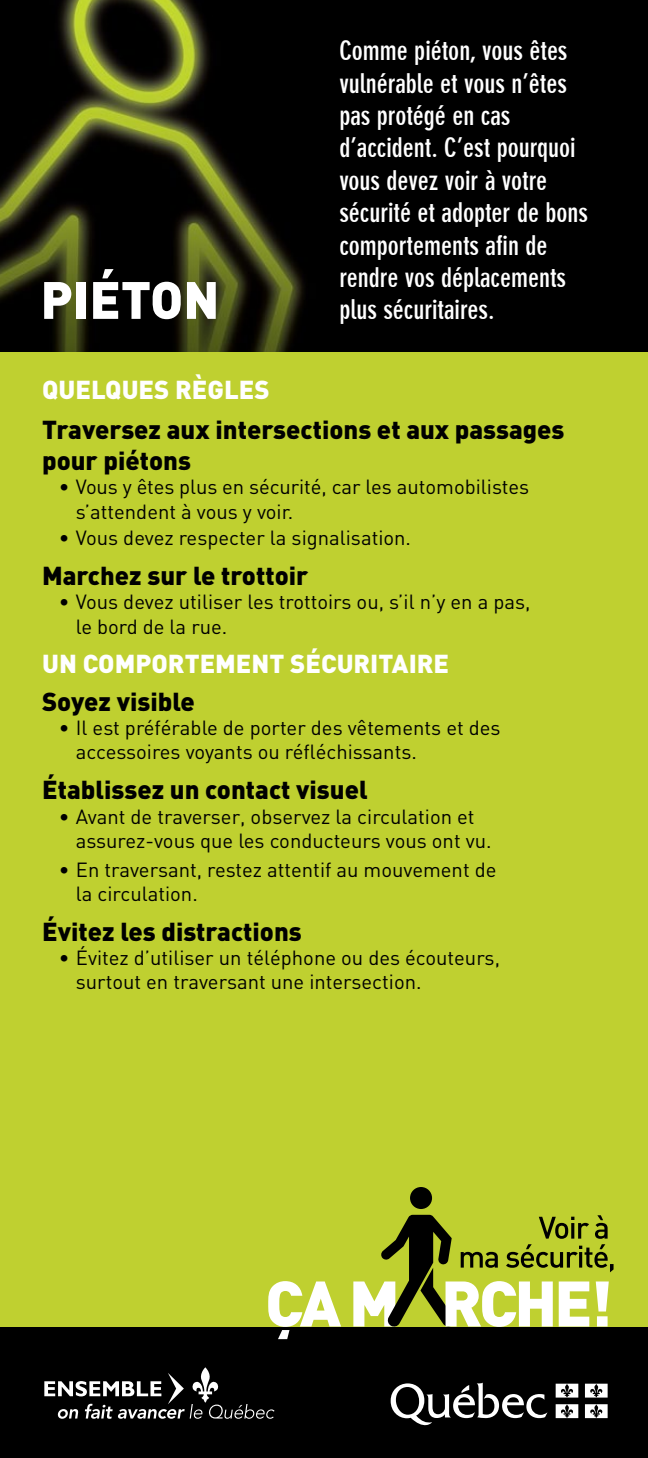
<style>
.page{position:relative;width:648px;height:1458px;background:#000}
.page>*{position:absolute;margin:0;border:0;box-sizing:border-box;transform-origin:0 0}
.t1{font:900 51.75px "DIN";color:#fff}
.Txt_début_blanc{font:700 condensed 27px/32.4px "DIN Neuzeit Grotesk";color:#fff}
.Txt_courant_gras_noi{font:900 25.65px/30.8px "DIN";color:#000}
.t2{font:900 25.65px "DIN";color:#fff}
.t3{font:20.25px/24.3px "DIN";color:#000}
</style>
<div class="page">
<img style="left:0;top:0;width:304px;height:352px">
<div style="left:0;top:352px;width:648px;height:975px;background:#bfd030"></div>
<svg style="left:268px;top:1281px;width:73px;height:58px"></svg>
<div style="left:410px;top:1187px;width:22px;height:22px;background:#000;border-radius:50%"></div>
<svg style="left:353px;top:1215px;width:261px;height:112px"></svg>
<svg style="left:44px;top:1367px;width:231px;height:52px"></svg>
<svg style="left:556px;top:1384px;width:22px;height:14px"></svg>
<svg style="left:585px;top:1384px;width:23px;height:14px"></svg>
<svg style="left:556px;top:1404px;width:22px;height:14px"></svg>
<svg style="left:585px;top:1404px;width:23px;height:14px"></svg>
<svg style="left:391px;top:1383px;width:156px;height:43px"></svg>
<h1 class="t1" style="left:40px;top:266px;width:180px">PIÉTON</h1>
<p class="Txt_début_blanc" style="left:339px;top:35px;width:250px">Comme piéton, vous êtes vulnérable et vous n’êtes pas protégé en cas d’accident. C’est pourquoi vous devez voir à votre sécurité et adopter de bons comportements afin de rendre vos déplacements plus sécuritaires.</p>
<h2 class="t2" style="left:42px;top:373px;width:229px">QUELQUES RÈGLES</h2>
<p class="Txt_courant_gras_noi" style="left:42px;top:413px;width:524px">Traversez aux intersections et aux passages pour piétons</p>
<p class="t3" style="left:76px;top:475px;width:455px;text-indent:-17px">• Vous y êtes plus en sécurité, car les automobilistes s’attendent à vous y voir.</p>
<p class="t3" style="left:59px;top:525px;width:354px">• Vous devez respecter la signalisation.</p>
<p class="Txt_courant_gras_noi" style="left:42px;top:559px;width:268px">Marchez sur le trottoir</p>
<p class="t3" style="left:76px;top:589px;width:456px;text-indent:-17px">• Vous devez utiliser les trottoirs ou, s’il n’y en a pas, le bord de la rue.</p>
<h2 class="t2" style="left:42px;top:647px;width:409px">UN COMPORTEMENT SÉCURITAIRE</h2>
<p class="Txt_courant_gras_noi" style="left:42px;top:685px;width:154px">Soyez visible</p>
<p class="t3" style="left:76px;top:715px;width:426px;text-indent:-17px">• Il est préférable de porter des vêtements et des accessoires voyants ou réfléchissants.</p>
<p class="Txt_courant_gras_noi" style="left:42px;top:773px;width:327px">Établissez un contact visuel</p>
<p class="t3" style="left:76px;top:804px;width:417px;text-indent:-17px">• Avant de traverser, observez la circulation et assurez-vous que les conducteurs vous ont vu.</p>
<p class="t3" style="left:76px;top:857px;width:422px;text-indent:-17px">• En traversant, restez attentif au mouvement de la circulation.</p>
<p class="Txt_courant_gras_noi" style="left:42px;top:915px;width:261px">Évitez les distractions</p>
<p class="t3" style="left:76px;top:945px;width:426px;text-indent:-17px">• Évitez d’utiliser un téléphone ou des écouteurs, surtout en traversant une intersection.</p>
</div>
